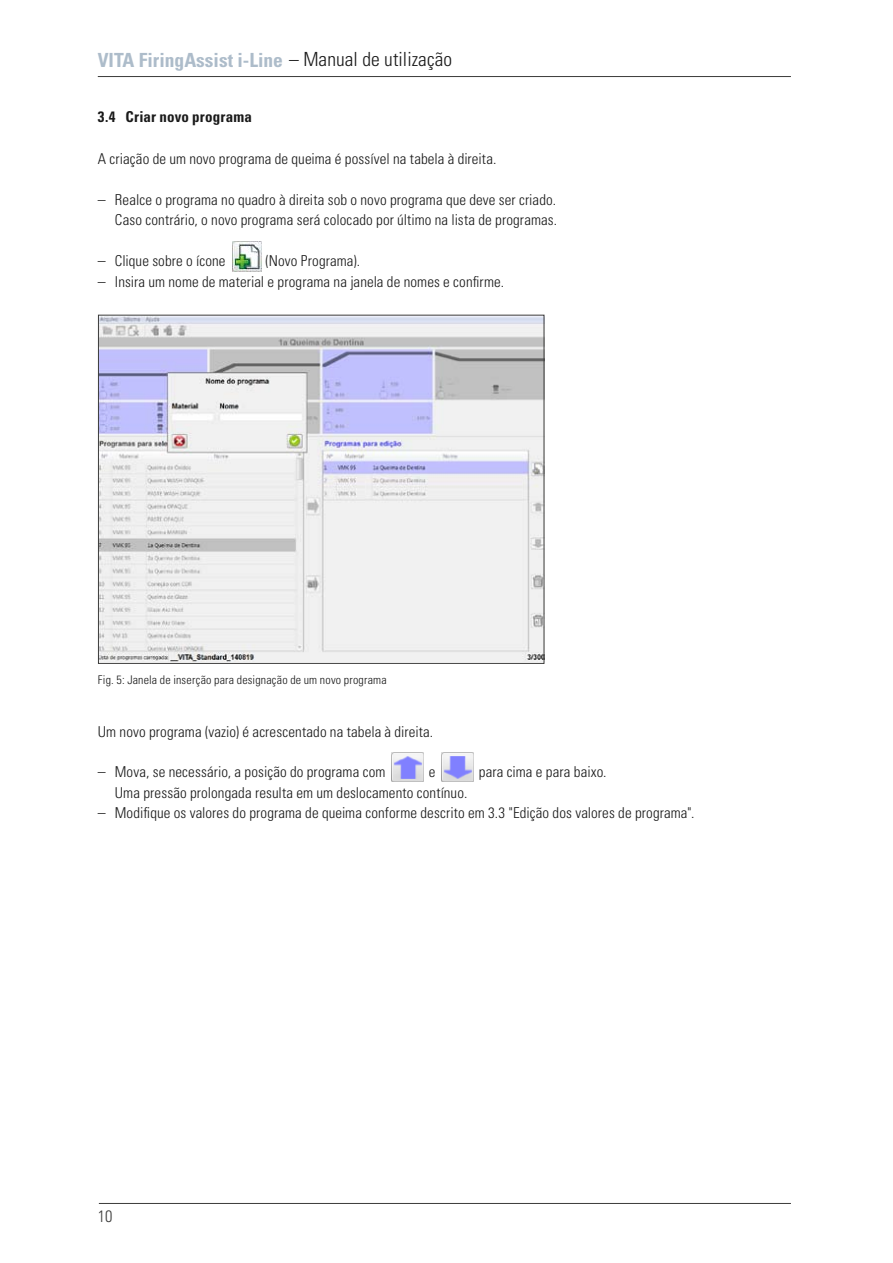
<style>
.page{position:relative;width:893px;height:1263px;background:#fff}
.page>*{position:absolute;margin:0;border:0;box-sizing:border-box;transform-origin:0 0}
.t1{font:700 condensed 19.5px "Univers LT";color:#adbcca}
.t2{font:300 condensed 16.5px "Univers LT";color:#3b3b3a}
.t3{font:300 condensed 15px/20.2px "Univers LT";letter-spacing:.005em;color:#1a1a1a;text-align:right}
.t4{font:700 condensed 15px "Univers LT";letter-spacing:.01em;color:#1a1a1a}
.t5{font:300 condensed 12px "Univers LT";letter-spacing:.015em;color:#1a1a1a}
.s1{font-weight:300;color:#1a1a1a}
.s2{font-size:15.75px}
</style>
<div class="page">
<hr style="left:99px;top:1203px;width:692px;height:1px;background:#3b3b3a">
<hr style="left:98px;top:76px;width:693px;height:1px;background:#3b3b3a">
<img style="left:391px;top:753px;width:33px;height:28px">
<img style="left:441px;top:753px;width:33px;height:28px">
<img style="left:232px;top:242px;width:29px;height:30px">
<img style="left:100px;top:317px;width:442px;height:345px">
<div style="left:98px;top:315px;width:446px;height:349px;border:1px solid #3b3b3a"></div>
<h1 class="t1" style="left:98px;top:48px;width:356px">VITA FiringAssist i-Line <span class="s1">– Manual de utilização</span></h1>
<p class="t4" style="left:98px;top:108px;width:156px">3.4 Criar novo programa</p>
<p class="t3" style="left:98px;top:148px;width:400px">A criação de um novo programa de queima é possível na tabela à direita.</p>
<p class="t3" style="left:98px;top:190px;width:461px"><span class="s2">–</span> Realce o programa no quadro à direita sob o novo programa que deve ser criado.<br>Caso contrário, o novo programa será colocado por último na lista de programas.</p>
<p class="t3" style="left:98px;top:250px;width:129px"><span class="s2">–</span> Clique sobre o ícone</p>
<p class="t3" style="left:266px;top:250px;width:96px">(Novo Programa).</p>
<p class="t3" style="left:98px;top:271px;width:408px"><span class="s2">–</span> Insira um nome de material e programa na janela de nomes e confirme.</p>
<p class="t5" style="left:98px;top:672px;width:290px">Fig. 5: Janela de inserção para designação de um novo programa</p>
<p class="t3" style="left:98px;top:721px;width:337px">Um novo programa (vazio) é acrescentado na tabela à direita.</p>
<p class="t3" style="left:98px;top:762px;width:289px"><span class="s2">–</span> Mova, se necessário, a posição do programa com</p>
<p class="t3" style="left:429px;top:762px;width:8px">e</p>
<p class="t3" style="left:479px;top:762px;width:129px">para cima e para baixo.</p>
<p class="t3" style="left:115px;top:782px;width:354px">Uma pressão prolongada resulta em um deslocamento contínuo.</p>
<p class="t3" style="left:98px;top:802px;width:598px"><span class="s2">–</span> Modifique os valores do programa de queima conforme descrito em 3.3 "Edição dos valores de programa".</p>
<p class="t2" style="left:98px;top:1206px;width:16px">10</p>
</div>
